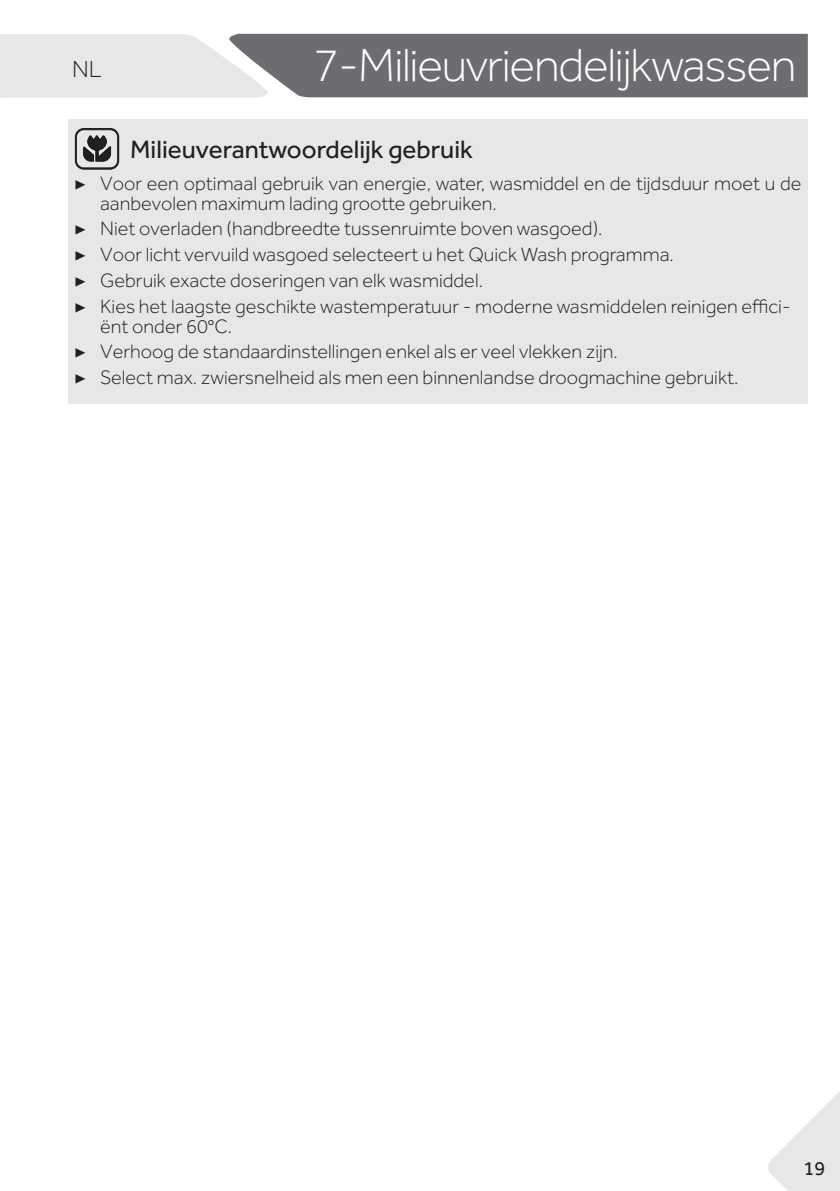
<style>
.page{position:relative;width:840px;height:1191px;background:#fff}
.page>*{position:absolute;margin:0;border:0;box-sizing:border-box;transform-origin:0 0}
.t1{font:300 48px "Effra";letter-spacing:-.025em;color:#fff}
.t2{font:26px "Effra";color:#231f20}
.t3{font:300 24px "Effra";color:#231f20}
.t4{font:300 20px/25.6px "Effra";color:#231f20}
.t5{font:20px "Effra";color:#231f20}
.s1{font-family:"Minion Pro";font-weight:400}
</style>
<div class="page">
<svg style="left:768px;top:1092px;width:71px;height:99px"></svg>
<svg style="left:0;top:34px;width:807px;height:64px"></svg>
<div style="left:302px;top:34px;width:493px;height:62px;background:#6c6d70"></div>
<div style="left:68px;top:119px;width:739px;height:285px;background:#e6e7e9"></div>
<svg style="left:75px;top:128px;width:44px;height:41px"></svg>
<p class="t3" style="left:72px;top:55px;width:31px">NL</p>
<h1 class="t1" style="left:313px;top:38px;width:484px">7-Milieuvriendelijk wassen</h1>
<h2 class="t2" style="left:130px;top:135px;width:344px">Milieuverantwoordelijk gebruik</h2>
<p class="t4" style="left:100px;top:173px;width:702px;line-height:20px;text-indent:-26px"><span class="s1">▶</span> Voor een optimaal gebruik van energie, water, wasmiddel en de tijdsduur moet u de aanbevolen maximum lading grootte gebruiken.</p>
<p class="t4" style="left:74px;top:216px;width:717px"><span class="s1">▶</span> Niet overladen (handbreedte tussenruimte boven wasgoed).<br><span class="s1">▶</span> Voor licht vervuild wasgoed selecteert u het Quick Wash programma.<br><span class="s1">▶</span> Gebruik exacte doseringen van elk wasmiddel.<br><span class="s1">▶</span> Kies het laagste geschikte wastemperatuur - moderne wasmiddelen reinigen effici-</p>
<p class="t4" style="left:74px;top:313px;width:665px;text-indent:26px">ënt onder 60°C.<br><span class="s1">▶</span> Verhoog de standaardinstellingen enkel als er veel vlekken zijn.<br><span class="s1">▶</span> Select max. zwiersnelheid als men een binnenlandse droogmachine gebruikt.</p>
<p class="t5" style="left:803px;top:1156px;width:23px">19</p>
</div>
